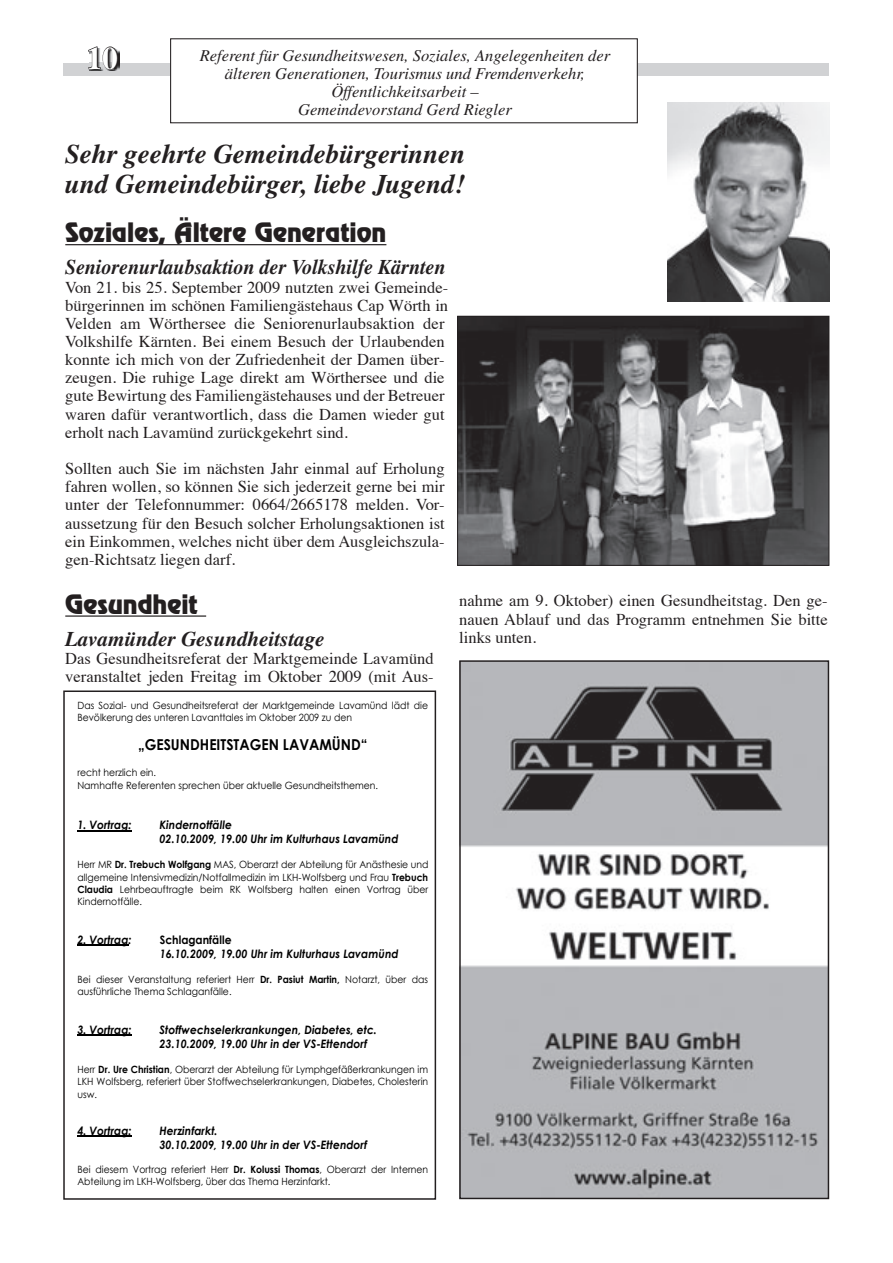
<style>
.page{position:relative;width:893px;height:1263px;background:#fff}
.page>*{position:absolute;margin:0;border:0;box-sizing:border-box;transform-origin:0 0}
.t1{font:700 31.5px "Times";color:#fff}
.t2{font:italic 700 27px/29.7px "Times";color:#231f20}
.t3{font:24px "Revue";color:#231f20}
.t4{font:italic 700 21px "Times";color:#231f20;scale:.95 1}
.t5{font:italic 700 21px "Times";color:#231f20}
.t6{font:16.5px/18.1px "Times";color:#231f20}
.t7{font:italic 16.5px/18.1px "Times";color:#231f20;text-align:center}
.t8{font:700 15px "Century Gothic";color:#000;scale:.93 1}
.t9{font:italic 700 11.55px/14.2px "Century Gothic";letter-spacing:.005em;color:#000;scale:.93 1}
.t10{font:700 11.55px "Century Gothic";letter-spacing:.005em;color:#000;scale:.93 1}
.t11{font:10.05px/12.3px "Century Gothic";color:#000;scale:.93 1}
.s1{font-weight:700}
</style>
<div class="page">
<div style="left:64px;top:63px;width:765px;height:13px;background:#d1d2d4"></div>
<img style="left:90px;top:50px;width:29px;height:21px">
<svg style="left:88px;top:46px;width:30px;height:24px"></svg>
<hr style="left:65px;top:244px;width:321px;height:1px;background:#231f20">
<hr style="left:65px;top:615px;width:141px;height:2px;background:#231f20">
<div style="left:171px;top:39px;width:466px;height:84px;background:#fff"></div>
<div style="left:170px;top:38px;width:468px;height:85px;border:1px solid #231f20"></div>
<img style="left:459px;top:318px;width:368px;height:246px">
<div style="left:457px;top:316px;width:372px;height:250px;border:1px solid #231f20"></div>
<hr style="left:77px;top:830px;width:55px;height:1px;background:#000">
<hr style="left:77px;top:944px;width:51px;height:1px;background:#000">
<hr style="left:77px;top:1035px;width:55px;height:1px;background:#000">
<hr style="left:77px;top:1136px;width:55px;height:1px;background:#000">
<div style="left:63px;top:690px;width:373px;height:510px;border:2px solid #231f20"></div>
<img style="left:668px;top:102px;width:161px;height:200px">
<img style="left:461px;top:662px;width:366px;height:535px">
<h1 class="t1" style="left:87px;top:47px;width:33px">10</h1>
<p class="t7" style="left:200px;top:47px;width:412px">Referent für Gesundheitswesen, Soziales, Angelegenheiten der älteren Generationen, Tourismus und Fremdenverkehr, Öffentlichkeitsarbeit –<br>Gemeindevorstand Gerd Riegler</p>
<h2 class="t2" style="left:65px;top:141px;width:402px">Sehr geehrte Gemeindebürgerinnen und Gemeindebürger, liebe Jugend!</h2>
<h3 class="t3" style="left:65px;top:223px;width:323px">Soziales, Ältere Generation</h3>
<p class="t4" style="left:65px;top:260px;width:402px">Seniorenurlaubsaktion der Volkshilfe Kärnten</p>
<p class="t6" style="left:65px;top:279px;width:384px">Von 21. bis 25. September 2009 nutzten zwei Gemeinde&shy;bürgerinnen im schönen Familiengästehaus Cap Wörth in Velden am Wörthersee die Seniorenurlaubsaktion der Volkshilfe Kärnten. Bei einem Besuch der Urlaubenden konnte ich mich von der Zufriedenheit der Damen über&shy;zeugen. Die ruhige Lage direkt am Wörthersee und die gute Bewirtung des Familiengästehauses und der Betreuer waren dafür verantwortlich, dass die Damen wieder gut erholt nach Lavamünd zurückgekehrt sind.</p>
<p class="t6" style="left:65px;top:461px;width:381px;text-align:justify">Sollten auch Sie im nächsten Jahr einmal auf Erholung fahren wollen, so können Sie sich jederzeit gerne bei mir unter der Telefonnummer: 0664/2665178 melden. Vor&shy;aussetzung für den Besuch solcher Erholungsaktionen ist ein Einkommen, welches nicht über dem Ausgleichszula&shy;gen-Richtsatz liegen darf.</p>
<h3 class="t3" style="left:65px;top:594px;width:134px">Gesundheit</h3>
<p class="t5" style="left:65px;top:631px;width:261px">Lavamünder Gesundheitstage</p>
<p class="t6" style="left:65px;top:651px;width:370px">Das Gesundheitsreferat der Marktgemeinde Lavamünd veranstaltet jeden Freitag im Oktober 2009 (mit Aus-</p>
<p class="t11" style="left:77px;top:699px;width:379px">Das Sozial- und Gesundheitsreferat der Marktgemeinde Lavamünd lädt die<br>Bevölkerung des unteren Lavanttales im Oktober 2009 zu den</p>
<p class="t8" style="left:138px;top:735px;width:248px">„GESUNDHEITSTAGEN LAVAMÜND“</p>
<p class="t11" style="left:77px;top:766px;width:325px">recht herzlich ein.<br>Namhafte Referenten sprechen über aktuelle Gesundheitsthemen.</p>
<p class="t9" style="left:77px;top:817px;width:60px">1. Vortrag:</p>
<p class="t9" style="left:160px;top:817px;width:258px">Kindernotfälle<br>02.10.2009, 19.00 Uhr im Kulturhaus Lavamünd</p>
<p class="t11" style="left:77px;top:858px;width:379px;text-align:justify">Herr MR <span class="s1">Dr. Trebuch Wolfgang</span> MAS, Oberarzt der Abteilung für Anästhesie und allgemeine Intensivmedizin/Notfallmedizin im LKH-Wolfsberg und Frau <span class="s1">Trebuch Claudia</span> Lehrbeauftragte beim RK Wolfsberg halten einen Vortrag über Kindernotfälle.</p>
<p class="t9" style="left:77px;top:932px;width:60px">2. Vortrag:</p>
<p class="t10" style="left:160px;top:932px;width:79px">Schlaganfälle</p>
<p class="t9" style="left:160px;top:946px;width:259px">16.10.2009, 19.00 Uhr im Kulturhaus Lavamünd</p>
<p class="t11" style="left:77px;top:973px;width:379px">Bei dieser Veranstaltung referiert Herr <span class="s1">Dr. Pasiut Martin,</span> Notarzt, über das ausführliche Thema Schlaganfälle.</p>
<p class="t9" style="left:77px;top:1022px;width:60px">3. Vortrag:</p>
<p class="t9" style="left:160px;top:1022px;width:235px">Stoffwechselerkrankungen, Diabetes, etc.<br>23.10.2009, 19.00 Uhr in der VS-Ettendorf</p>
<p class="t11" style="left:77px;top:1063px;width:379px;text-align:justify">Herr <span class="s1">Dr. Ure Christian</span>, Oberarzt der Abteilung für Lymphgefäßerkrankungen im LKH Wolfsberg, referiert über Stoffwechselerkrankungen, Diabetes, Cholesterin usw.</p>
<p class="t9" style="left:77px;top:1123px;width:60px">4. Vortrag:</p>
<p class="t9" style="left:160px;top:1123px;width:225px">Herzinfarkt.<br>30.10.2009, 19.00 Uhr in der VS-Ettendorf</p>
<p class="t11" style="left:77px;top:1163px;width:379px">Bei diesem Vortrag referiert Herr <span class="s1">Dr. Kolussi Thomas</span>, Oberarzt der Internen<br>Abteilung im LKH-Wolfsberg, über das Thema Herzinfarkt.</p>
<p class="t6" style="left:459px;top:593px;width:370px;text-align:justify">nahme am 9. Oktober) einen Gesundheitstag. Den ge&shy;nauen Ablauf und das Programm entnehmen Sie bitte links unten.</p>
</div>
